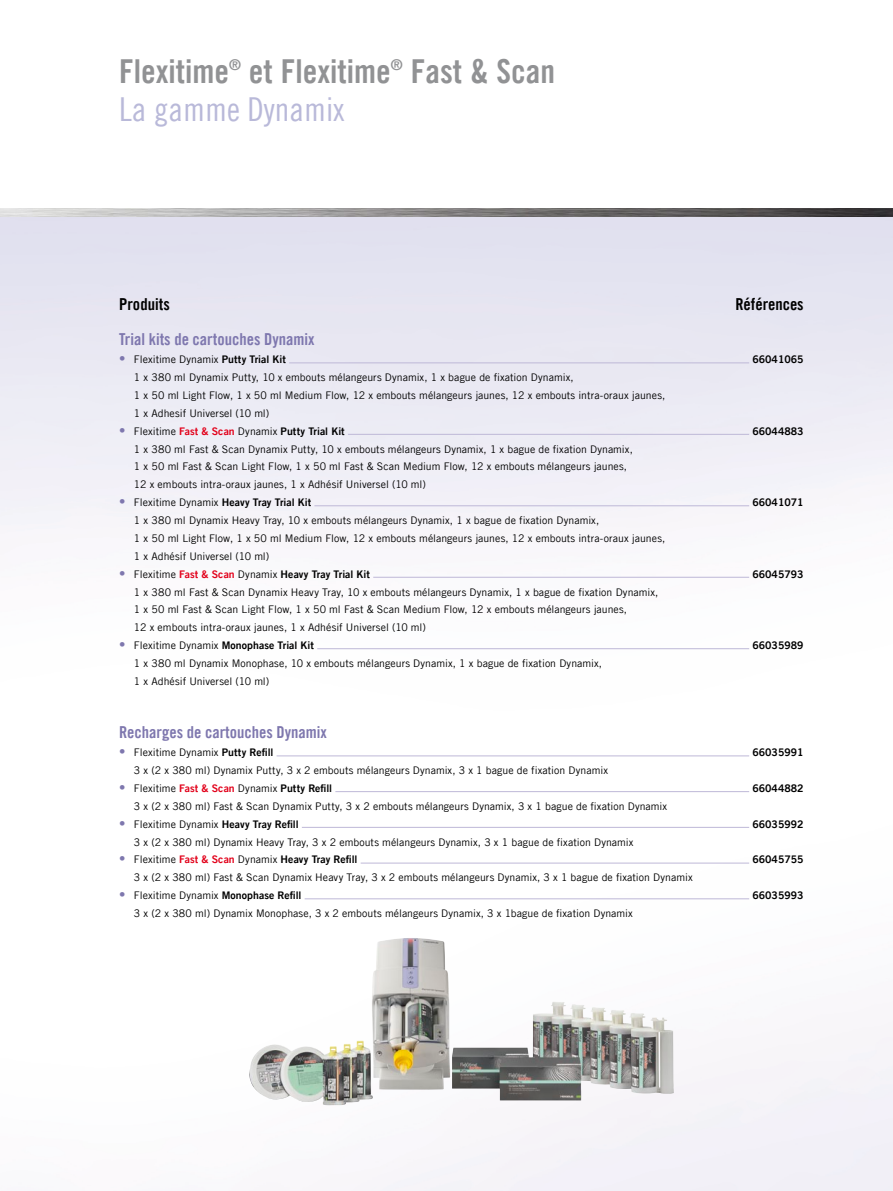
<style>
.page{position:relative;width:893px;height:1191px;background:#fff}
.page>*{position:absolute;margin:0;border:0;box-sizing:border-box;transform-origin:0 0}
.t1{font:33px "Trade Gothic LT Com Bd Cn 20";color:#919294}
.t2{font:33px "Trade Gothic LT Com Cn 18";color:#b9b9d9}
.t3{font:16.5px "Trade Gothic LT Com Bd Cn 20";color:#7e77ae}
.t4{font:16.5px "Trade Gothic LT Com Bd Cn 20";letter-spacing:-.005em;color:#000}
.t5{font:14.85px "Trade Gothic LT Com Bd Cn 20";color:#919294}
.t6{font:10.5px/17.9px "Trade Gothic LT Com";letter-spacing:.005em;color:#000}
.t7{font:10.5px "Trade Gothic LT Com Bd 2";color:#000}
.s1{font-size:12.75px;color:#7e77ae}
.s2{font-family:"Trade Gothic LT Com Bd 2"}
.s3{font-family:"Trade Gothic LT Com Bd 2";color:#e2001a}
.s4{font-family:"Trade Gothic LT Com";font-size:12.75px;color:#7e77ae}
.s5{font-family:"Trade Gothic LT Com"}
.s6{color:#e2001a}
</style>
<div class="page">
<img style="left:0;top:217px;width:893px;height:974px">
<hr style="left:289px;top:362px;width:460px;height:1px;background:#beb8d7">
<hr style="left:348px;top:434px;width:401px;height:1px;background:#beb8d7">
<hr style="left:314px;top:505px;width:435px;height:1px;background:#beb8d7">
<hr style="left:373px;top:577px;width:376px;height:1px;background:#beb8d7">
<hr style="left:317px;top:648px;width:432px;height:1px;background:#beb8d7">
<hr style="left:277px;top:755px;width:472px;height:1px;background:#beb8d7">
<hr style="left:335px;top:791px;width:414px;height:1px;background:#beb8d7">
<hr style="left:302px;top:827px;width:447px;height:1px;background:#beb8d7">
<hr style="left:361px;top:862px;width:388px;height:1px;background:#beb8d7">
<hr style="left:305px;top:898px;width:444px;height:1px;background:#beb8d7">
<img style="left:0;top:208px;width:893px;height:9px">
<img style="left:372px;top:938px;width:209px;height:162px">
<h1 class="t1" style="left:119px;top:52px;width:111px">Flexitime</h1>
<h3 class="t5" style="left:229px;top:55px;width:13px">®</h3>
<h1 class="t1" style="left:249px;top:52px;width:143px">et Flexitime</h1>
<h3 class="t5" style="left:391px;top:55px;width:13px">®</h3>
<h1 class="t1" style="left:411px;top:52px;width:146px">Fast &amp; Scan</h1>
<h1 class="t2" style="left:119px;top:89px;width:227px">La gamme Dynamix</h1>
<h2 class="t4" style="left:119px;top:294px;width:52px">Produits</h2>
<h2 class="t4" style="left:735px;top:294px;width:70px">Références</h2>
<h2 class="t3" style="left:119px;top:329px;width:197px">Trial kits de cartouches Dynamix</h2>
<p class="t6" style="left:119px;top:350px;width:168px"><span class="s1">•</span> Flexitime Dynamix <span class="s2">Putty Trial Kit</span></p>
<p class="t7" style="left:752px;top:353px;width:53px">66041065</p>
<p class="t6" style="left:134px;top:368px;width:533px">1 x 380 ml Dynamix Putty, 10 x embouts mélangeurs Dynamix, 1 x bague de fixation Dynamix,<br>1 x 50 ml Light Flow, 1 x 50 ml Medium Flow, 12 x embouts mélangeurs jaunes, 12 x embouts intra-oraux jaunes,<br>1 x Adhesif Universel (10 ml)</p>
<p class="t6" style="left:119px;top:422px;width:227px"><span class="s1">•</span> Flexitime <span class="s3">Fast &amp; Scan</span> Dynamix <span class="s2">Putty Trial Kit</span></p>
<p class="t7" style="left:752px;top:424px;width:53px">66044883</p>
<p class="t6" style="left:134px;top:440px;width:500px">1 x 380 ml Fast &amp; Scan Dynamix Putty, 10 x embouts mélangeurs Dynamix, 1 x bague de fixation Dynamix,<br>1 x 50 ml Fast &amp; Scan Light Flow, 1 x 50 ml Fast &amp; Scan Medium Flow, 12 x embouts mélangeurs jaunes,<br>12 x embouts intra-oraux jaunes, 1 x Adhésif Universel (10 ml)</p>
<p class="t7" style="left:119px;top:496px;width:194px"><span class="s4">•</span> <span class="s5">Flexitime Dynamix</span> Heavy Tray Trial Kit</p>
<p class="t7" style="left:752px;top:496px;width:53px">66041071</p>
<p class="t6" style="left:134px;top:511px;width:533px">1 x 380 ml Dynamix Heavy Tray, 10 x embouts mélangeurs Dynamix, 1 x bague de fixation Dynamix,<br>1 x 50 ml Light Flow, 1 x 50 ml Medium Flow, 12 x embouts mélangeurs jaunes, 12 x embouts intra-oraux jaunes,<br>1 x Adhésif Universel (10 ml)</p>
<p class="t7" style="left:119px;top:567px;width:252px"><span class="s4">•</span> <span class="s5">Flexitime</span> <span class="s6">Fast &amp; Scan</span> <span class="s5">Dynamix</span> Heavy Tray Trial Kit</p>
<p class="t7" style="left:752px;top:567px;width:53px">66045793</p>
<p class="t6" style="left:134px;top:582px;width:526px">1 x 380 ml Fast &amp; Scan Dynamix Heavy Tray, 10 x embouts mélangeurs Dynamix, 1 x bague de fixation Dynamix,<br>1 x 50 ml Fast &amp; Scan Light Flow, 1 x 50 ml Fast &amp; Scan Medium Flow, 12 x embouts mélangeurs jaunes,<br>12 x embouts intra-oraux jaunes, 1 x Adhésif Universel (10 ml)</p>
<p class="t7" style="left:119px;top:639px;width:196px"><span class="s4">•</span> <span class="s5">Flexitime Dynamix</span> Monophase Trial Kit</p>
<p class="t7" style="left:752px;top:639px;width:53px">66035989</p>
<p class="t6" style="left:134px;top:654px;width:470px">1 x 380 ml Dynamix Monophase, 10 x embouts mélangeurs Dynamix, 1 x bague de fixation Dynamix,<br>1 x Adhésif Universel (10 ml)</p>
<h2 class="t3" style="left:119px;top:722px;width:209px">Recharges de cartouches Dynamix</h2>
<p class="t6" style="left:119px;top:743px;width:156px"><span class="s1">•</span> Flexitime Dynamix <span class="s2">Putty Refill</span></p>
<p class="t7" style="left:752px;top:746px;width:53px">66035991</p>
<p class="t6" style="left:134px;top:761px;width:476px">3 x (2 x 380 ml) Dynamix Putty, 3 x 2 embouts mélangeurs Dynamix, 3 x 1 bague de fixation Dynamix</p>
<p class="t6" style="left:119px;top:779px;width:215px"><span class="s1">•</span> Flexitime <span class="s3">Fast &amp; Scan</span> Dynamix <span class="s2">Putty Refill</span></p>
<p class="t7" style="left:752px;top:781px;width:53px">66044882</p>
<p class="t6" style="left:134px;top:797px;width:535px">3 x (2 x 380 ml) Fast &amp; Scan Dynamix Putty, 3 x 2 embouts mélangeurs Dynamix, 3 x 1 bague de fixation Dynamix</p>
<p class="t6" style="left:119px;top:815px;width:181px"><span class="s1">•</span> Flexitime Dynamix <span class="s2">Heavy Tray Refill</span></p>
<p class="t7" style="left:752px;top:817px;width:53px">66035992</p>
<p class="t6" style="left:134px;top:833px;width:501px">3 x (2 x 380 ml) Dynamix Heavy Tray, 3 x 2 embouts mélangeurs Dynamix, 3 x 1 bague de fixation Dynamix</p>
<p class="t6" style="left:119px;top:850px;width:240px"><span class="s1">•</span> Flexitime <span class="s3">Fast &amp; Scan</span> Dynamix <span class="s2">Heavy Tray Refill</span></p>
<p class="t7" style="left:752px;top:853px;width:53px">66045755</p>
<p class="t6" style="left:134px;top:868px;width:560px">3 x (2 x 380 ml) Fast &amp; Scan Dynamix Heavy Tray, 3 x 2 embouts mélangeurs Dynamix, 3 x 1 bague de fixation Dynamix</p>
<p class="t6" style="left:119px;top:886px;width:184px"><span class="s1">•</span> Flexitime Dynamix <span class="s2">Monophase Refill</span></p>
<p class="t7" style="left:752px;top:889px;width:53px">66035993</p>
<p class="t6" style="left:134px;top:904px;width:500px">3 x (2 x 380 ml) Dynamix Monophase, 3 x 2 embouts mélangeurs Dynamix, 3 x 1bague de fixation Dynamix</p>
</div>
